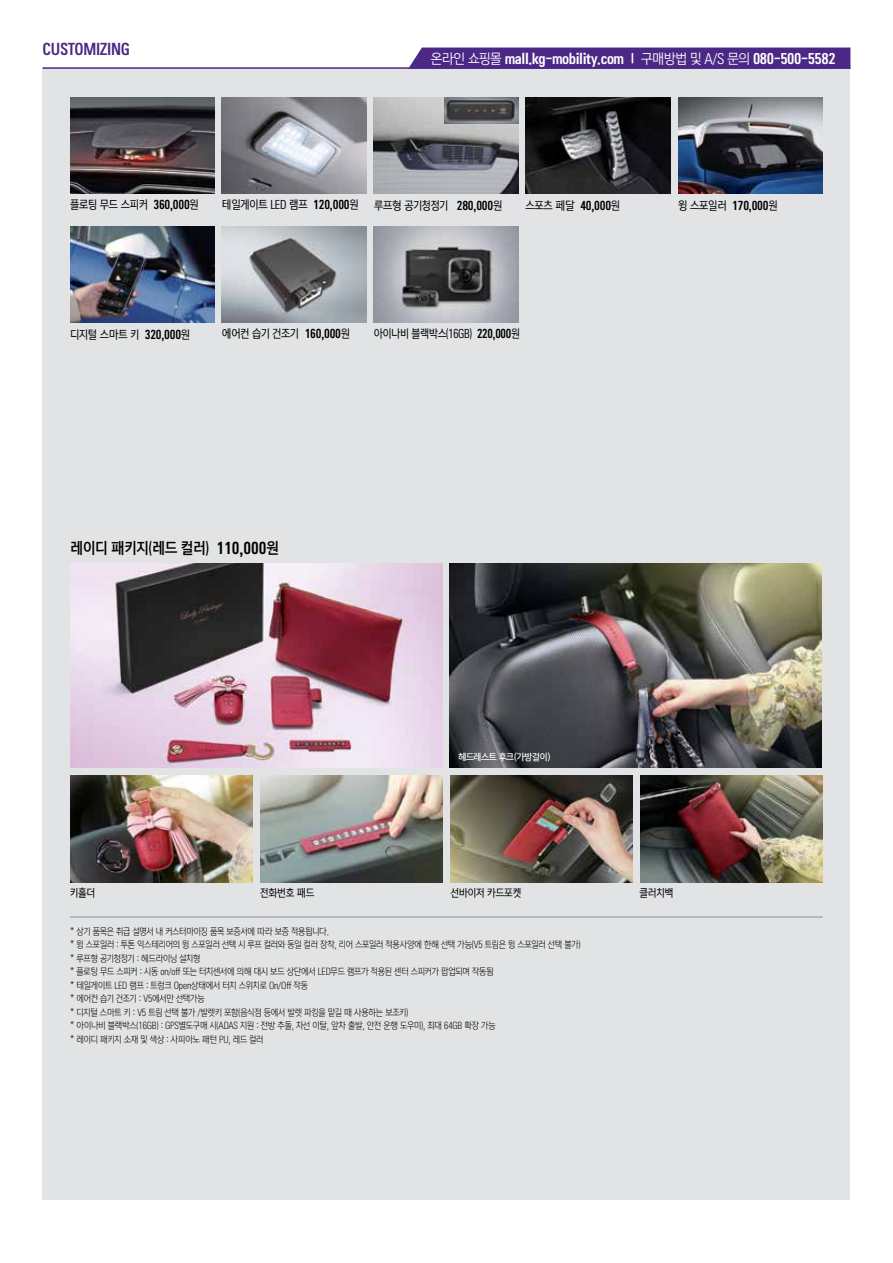
<style>
.page{position:relative;width:893px;height:1263px;background:#fff}
.page>*{position:absolute;margin:0;border:0;box-sizing:border-box;transform-origin:0 0}
.t1{font:15px "Yoon Magazine Pro 770";letter-spacing:-.02em;color:#000;scale:.95 1}
.t2{font:15px "Yoon Magazine Pro 780";letter-spacing:-.02em;color:#4b2885;scale:.95 1}
.t3{font:13.5px "Yoon Magazine Pro 780";letter-spacing:-.03em;color:#fff}
.t4{font:11.25px "Yoon Magazine Pro 750";letter-spacing:-.02em;color:#000;scale:.95 1}
.t5{font:11.25px "Yoon Magazine Pro 750";letter-spacing:-.02em;color:#000;scale:.91 1}
.t6{font:11.25px "Yoon Magazine Pro 780";letter-spacing:-.02em;color:#000;scale:.95 1}
.t7{font:10.5px "Yoon Magazine Pro 750";letter-spacing:-.02em;color:#000;scale:.95 1}
.t8{font:9px/13.5px "Yoon Magazine Pro 730";letter-spacing:-.02em;color:#000;scale:.95 1}
.t9{font:9px "Yoon Gothic Pro 765";letter-spacing:-.04em;color:#fff;scale:.95 1}
.s1{font-family:"Yoon Magazine Pro 740"}
.s2{font-size:10.5px}
.s3{font-family:"Yoon Magazine Pro 780"}
.s4{font-family:"Yoon Magazine Pro 750"}
</style>
<div class="page">
<div style="left:43px;top:68px;width:807px;height:1131px;background:#e2e3e4"></div>
<hr style="left:43px;top:67px;width:807px;height:2px;background:#4b2885">
<hr style="left:70px;top:916px;width:753px;height:2px;background:#a7a9ac">
<div style="left:408px;top:48px;width:442px;height:21px;background:#4b2885"></div>
<img style="left:222px;top:98px;width:145px;height:95px">
<img style="left:526px;top:98px;width:144px;height:95px">
<img style="left:374px;top:98px;width:144px;height:95px">
<img style="left:70px;top:98px;width:145px;height:95px">
<img style="left:678px;top:98px;width:145px;height:95px">
<img style="left:70px;top:227px;width:145px;height:95px">
<img style="left:222px;top:227px;width:145px;height:95px">
<img style="left:374px;top:227px;width:144px;height:95px">
<img style="left:444px;top:98px;width:74px;height:25px">
<img style="left:451px;top:776px;width:182px;height:106px">
<img style="left:260px;top:776px;width:182px;height:106px">
<img style="left:640px;top:776px;width:182px;height:106px">
<img style="left:450px;top:563px;width:372px;height:205px">
<img style="left:70px;top:563px;width:372px;height:205px">
<img style="left:70px;top:776px;width:182px;height:106px">
<h1 class="t2" style="left:43px;top:39px;width:94px">CUSTOMIZING</h1>
<h2 class="t3" style="left:431px;top:50px;width:406px"><span class="s1">온라인 쇼핑몰</span> mall.kg-mobility.com <span class="s2">|</span> <span class="s1">구매방법 및 A/S 문의</span> 080-500-5582</h2>
<p class="t4" style="left:70px;top:198px;width:137px">플로팅 무드 스피커 <span class="s3">360,000</span>원</p>
<p class="t4" style="left:222px;top:198px;width:145px">테일게이트 LED 램프 <span class="s3">120,000</span>원</p>
<p class="t4" style="left:374px;top:198px;width:136px">루프형 공기청정기 <span class="s3">280,000</span>원</p>
<p class="t4" style="left:526px;top:198px;width:101px">스포츠 페달 <span class="s3">40,000</span>원</p>
<p class="t6" style="left:678px;top:198px;width:106px"><span class="s4">윙 스포일러</span> 170,000<span class="s4">원</span></p>
<p class="t4" style="left:70px;top:327px;width:128px">디지털 스마트 키 <span class="s3">320,000</span>원</p>
<p class="t4" style="left:222px;top:327px;width:136px">에어컨 습기 건조기 <span class="s3">160,000</span>원</p>
<p class="t5" style="left:374px;top:327px;width:162px">아이나비 블랙박스(16GB) <span class="s3">220,000</span>원</p>
<h1 class="t1" style="left:70px;top:539px;width:221px">레이디 패키지(레드 컬러) <span class="s3">110,000</span>원</h1>
<p class="t9" style="left:458px;top:751px;width:99px">헤드레스트 후크(가방걸이)</p>
<p class="t7" style="left:70px;top:886px;width:28px">키홀더</p>
<p class="t7" style="left:260px;top:886px;width:59px">전화번호 패드</p>
<p class="t7" style="left:451px;top:886px;width:76px">선바이저 카드포켓</p>
<p class="t7" style="left:639px;top:886px;width:37px">클러치백</p>
<p class="t8" style="left:70px;top:925px;width:539px">* 상기 품목은 취급 설명서 내 커스터마이징 품목 보증서에 따라 보증 적용됩니다.<br>* 윙 스포일러 : 투톤 익스테리어의 윙 스포일러 선택 시 루프 컬러와 동일 컬러 장착, 리어 스포일러 적용사양에 한해 선택 가능(V5 트림은 윙 스포일러 선택 불가) * 루프형 공기청정기 : 헤드라이닝 설치형<br>* 플로팅 무드 스피커 : 시동 on/off 또는 터치센서에 의해 대시 보드 상단에서 LED무드 램프가 적용된 센터 스피커가 팝업되며 작동됨<br>* 테일게이트 LED 램프 : 트렁크 Open상태에서 터치 스위치로 On/Off 작동<br>* 에어컨 습기 건조기 : V5에서만 선택가능<br>* 디지털 스마트 키 : V5 트림 선택 불가 /발렛키 포함(음식점 등에서 발렛 파킹을 맡길 때 사용하는 보조키)<br>* 아이나비 블랙박스(16GB) : GPS별도구매 시(ADAS 지원 : 전방 추돌, 차선 이탈, 앞차 출발, 안전 운행 도우미), 최대 64GB 확장 가능<br>* 레이디 패키지 소재 및 색상 : 사피아노 패턴 PU, 레드 컬러</p>
</div>
